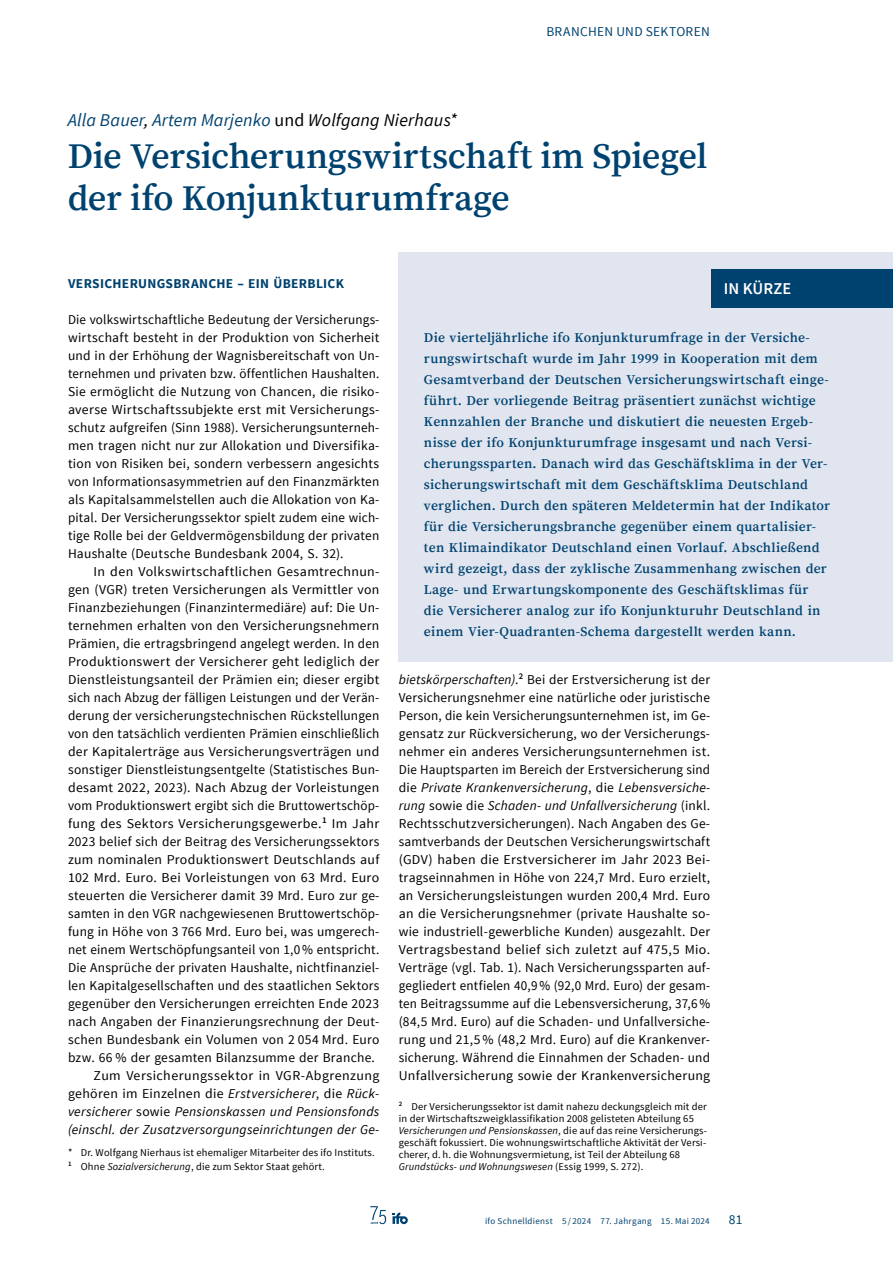
<style>
.page{position:relative;width:893px;height:1263px;background:#fff}
.page>*{position:absolute;margin:0;border:0;box-sizing:border-box;transform-origin:0 0}
.Titel-Artikel{font:600 36px/42px "Source Serif Pro";letter-spacing:-.01em;color:#00426f}
.Autor-Name{font:italic 18px "Source Sans Pro";letter-spacing:.01em;color:#00426f}
.Titel_Box{font:600 16.5px "Source Sans Pro";color:#fff}
.Fliesstext-Einzug{font:13.5px/18px "Source Sans Pro";letter-spacing:.02em;color:#000;text-align:justify}
.Vorwort{font:600 13.5px/21px "Source Serif Pro";letter-spacing:.015em;color:#00426f}
.Fliesstext{font:13.5px/18px "Source Sans Pro";letter-spacing:.015em;color:#000;text-align:justify}
.Fliesstext-Einzug-2{font:italic 13.5px/18px "Source Sans Pro";letter-spacing:.015em;color:#000;text-align:justify}
.Titel-versal-blau{font:700 13.5px "Source Sans Pro";letter-spacing:.02em;color:#00426f}
.t1{font:13.5px "Source Sans Pro";letter-spacing:.02em;color:#00426f}
.Fliesstext-Einzug-3{font:10.5px/12px "Source Sans Pro";letter-spacing:.015em;color:#000}
.Fussnoten{font:10.5px "Source Sans Pro";letter-spacing:.015em;color:#000}
.t2{font:9px "Source Sans Pro";letter-spacing:.035em;color:#00426f}
.s1{color:#000}
.s2{font-style:normal;color:#000}
.s3{font-style:normal}
.s4{font-style:italic}
</style>
<div class="page">
<svg style="left:392px;top:1212px;width:16px;height:12px"></svg>
<svg style="left:370px;top:1206px;width:16px;height:18px"></svg>
<div style="left:398px;top:252px;width:495px;height:410px;background:#e0e5ef"></div>
<div style="left:711px;top:269px;width:182px;height:38px;background:#00426f"></div>
<p class="t1" style="left:546px;top:23px;width:165px">BRANCHEN UND SEKTOREN</p>
<h1 class="Autor-Name" style="left:68px;top:109px;width:391px">Alla Bauer<span class="s1">,</span> Artem Marjenko <span class="s2">und</span> <span class="s1">Wolfgang Nierhaus*</span></h1>
<h1 class="Titel-Artikel" style="left:68px;top:136px;width:641px">Die Versicherungswirtschaft im Spiegel der ifo Konjunkturumfrage</h1>
<h2 class="Titel-versal-blau" style="left:68px;top:275px;width:277px">VERSICHERUNGSBRANCHE – EIN ÜBERBLICK</h2>
<p class="Fliesstext" style="left:68px;top:311px;width:313px">Die volkswirtschaftliche Bedeutung der Versicherungs&shy;wirtschaft besteht in der Produktion von Sicherheit und in der Erhöhung der Wagnisbereitschaft von Un&shy;ternehmen und privaten bzw. öffentlichen Haushalten.<br>Sie ermöglicht die Nutzung von Chancen, die risiko&shy;averse Wirtschaftssubjekte erst mit Versicherungs&shy;schutz aufgreifen (Sinn 1988). Versicherungsunterneh&shy;men tragen nicht nur zur Allokation und Diversifika&shy;tion von Risiken bei, sondern verbessern angesichts von Informationsasymmetrien auf den Finanzmärkten als Kapitalsammelstellen auch die Allokation von Ka&shy;pital. Der Versicherungssektor spielt zudem eine wich&shy;tige Rolle bei der Geldvermögensbildung der privaten Haushalte (Deutsche Bundesbank 2004, S. 32).</p>
<p class="Fliesstext-Einzug" style="left:68px;top:563px;width:313px;text-indent:26px">In den Volkswirtschaftlichen Gesamtrechnun&shy;gen (VGR) treten Versicherungen als Vermittler von Finanzbeziehungen (Finanzintermediäre) auf: Die Un&shy;ternehmen erhalten von den Versicherungsnehmern Prämien, die ertragsbringend angelegt werden. In den Produktionswert der Versicherer geht lediglich der Dienstleistungsanteil der Prämien ein; dieser ergibt sich nach Abzug der fälligen Leistungen und der Verän&shy;derung der versicherungstechnischen Rückstellungen von den tatsächlich verdienten Prämien einschließlich der Kapitalerträge aus Versicherungsverträgen und sonstiger Dienstleistungsentgelte (Statistisches Bun&shy;desamt 2022, 2023). Nach Abzug der Vorleistungen vom Produktionswert ergibt sich die Bruttowertschöp&shy;fung des Sektors Versicherungsgewerbe.<sup>1</sup> Im Jahr 2023 belief sich der Beitrag des Versicherungssektors zum nominalen Produktionswert Deutschlands auf 102 Mrd. Euro. Bei Vorleistungen von 63 Mrd. Euro steuerten die Versicherer damit 39 Mrd. Euro zur ge&shy;samten in den VGR nachgewiesenen Bruttowertschöp&shy;fung in Höhe von 3 766 Mrd. Euro bei, was umgerech&shy;net einem Wertschöpfungsanteil von 1,0 % entspricht.<br>Die Ansprüche der privaten Haushalte, nichtfinanziel&shy;len Kapitalgesellschaften und des staatlichen Sektors gegenüber den Versicherungen erreichten Ende 2023 nach Angaben der Finanzierungsrechnung der Deut&shy;schen Bundesbank ein Volumen von 2 054 Mrd. Euro bzw. 66 % der gesamten Bilanzsumme der Branche.</p>
<p class="Fliesstext-Einzug-2" style="left:68px;top:1067px;width:313px;text-indent:26px"><span class="s3">Zum Versicherungssektor in VGR-Abgrenzung gehören im Einzelnen die</span> Erstversicherer<span class="s3">, die</span> Rück&shy;versicherer <span class="s3">sowie</span> Pensionskassen und Pensionsfonds (einschl. der Zusatzversorgungseinrichtungen der Ge-</p>
<p class="Fliesstext-Einzug-3" style="left:68px;top:1161px;width:258px"><sup>1</sup> Ohne <span class="s4">Sozialversicherung</span>, die zum Sektor Staat gehört.</p>
<p class="Fussnoten" style="left:68px;top:1145px;width:308px">* Dr. Wolfgang Nierhaus ist ehemaliger Mitarbeiter des ifo Instituts.</p>
<h1 class="Titel_Box" style="left:724px;top:278px;width:69px">IN KÜRZE</h1>
<p class="Vorwort" style="left:424px;top:328px;width:408px">Die vierteljährliche ifo Konjunkturumfrage in der Versiche&shy;rungswirtschaft wurde im Jahr 1999 in Kooperation mit dem Gesamtverband der Deutschen Versicherungswirtschaft einge&shy;führt. Der vorliegende Beitrag präsentiert zunächst wichtige Kennzahlen der Branche und diskutiert die neuesten Ergeb&shy;nisse der ifo Konjunkturumfrage insgesamt und nach Versi&shy;cherungssparten. Danach wird das Geschäftsklima in der Ver&shy;sicherungswirtschaft mit dem Geschäftsklima Deutschland verglichen. Durch den späteren Meldetermin hat der Indikator für die Versicherungsbranche gegenüber einem quartalisier&shy;ten Klimaindikator Deutschland einen Vorlauf. Abschließend wird gezeigt, dass der zyklische Zusammenhang zwischen der Lage- und Erwartungskomponente des Geschäftsklimas für die Versicherer analog zur ifo Konjunkturuhr Deutschland in einem Vier-Quadranten-Schema dargestellt werden kann.</p>
<p class="Fliesstext-Einzug" style="left:399px;top:671px;width:313px"><span class="s4">bietskörperschaften)</span>.<sup>2</sup> Bei der Erstversicherung ist der Versicherungsnehmer eine natürliche oder juristische Person, die kein Versicherungsunternehmen ist, im Ge&shy;gensatz zur Rückversicherung, wo der Versicherungs&shy;nehmer ein anderes Versicherungsunternehmen ist.<br>Die Hauptsparten im Bereich der Erstversicherung sind die <span class="s4">Private Krankenversicherung</span>, die <span class="s4">Lebensversiche&shy;rung</span> sowie die <span class="s4">Schaden- und Unfallversicherung</span> (inkl.<br>Rechtsschutzversicherungen). Nach Angaben des Ge&shy;samtverbands der Deutschen Versicherungswirtschaft (GDV) haben die Erstversicherer im Jahr 2023 Bei&shy;tragseinnahmen in Höhe von 224,7 Mrd. Euro erzielt, an Versicherungsleistungen wurden 200,4 Mrd. Euro an die Versicherungsnehmer (private Haushalte so&shy;wie industriell-gewerbliche Kunden) ausgezahlt. Der Vertragsbestand belief sich zuletzt auf 475,5 Mio.<br>Verträge (vgl. Tab. 1). Nach Versicherungssparten auf&shy;gegliedert entfielen 40,9% (92,0 Mrd. Euro) der gesam&shy;ten Beitragssumme auf die Lebensversicherung, 37,6% (84,5 Mrd. Euro) auf die Schaden- und Unfallversiche&shy;rung und 21,5 % (48,2 Mrd. Euro) auf die Krankenver&shy;sicherung. Während die Einnahmen der Schaden- und Unfallversicherung sowie der Krankenversicherung</p>
<p class="Fliesstext-Einzug-3" style="left:399px;top:1101px;width:310px"><sup>2</sup> Der Versicherungssektor ist damit nahezu deckungsgleich mit der in der Wirtschaftszweigklassifikation 2008 gelisteten Abteilung 65<br><span class="s4">Versicherungen und Pensionskassen</span>, die auf das reine Versicherungs&shy;geschäft fokussiert. Die wohnungswirtschaftliche Aktivität der Versi&shy;cherer, d. h. die Wohnungsvermietung, ist Teil der Abteilung 68<br><span class="s4">Grundstücks- und Wohnungswesen</span> (Essig 1999, S. 272).</p>
<p class="t2" style="left:485px;top:1215px;width:226px">ifo Schnelldienst 5 / 2024 77. Jahrgang 15. Mai 2024</p>
<p class="t1" style="left:729px;top:1211px;width:15px">81</p>
</div>
